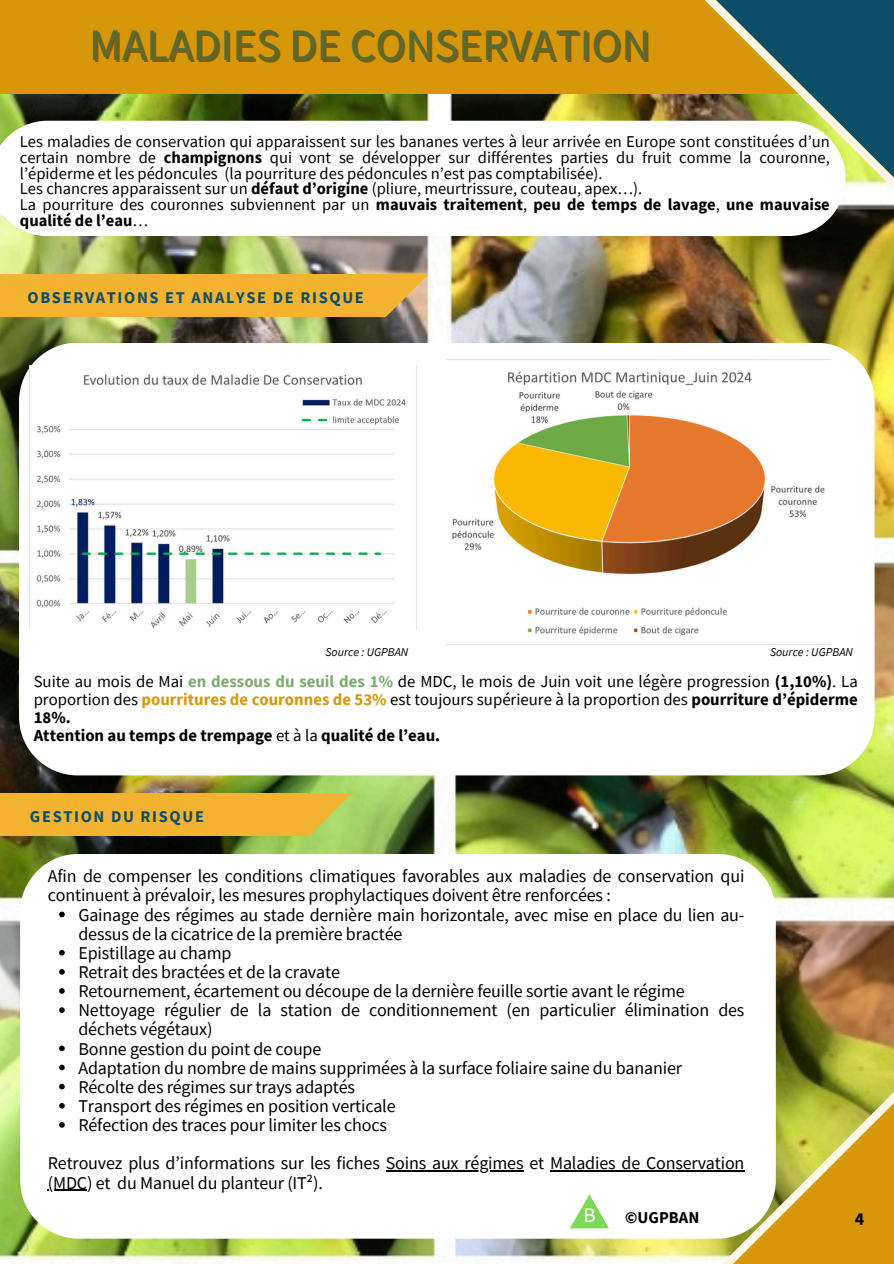
<style>
.page{position:relative;width:894px;height:1264px;background:#fff}
.page>*{position:absolute;margin:0;border:0;box-sizing:border-box;transform-origin:0 0}
.t1{font:45px "Source Sans Pro";color:#576b35}
.t2{font:20.7px "Source Sans Pro";color:#fff}
.t3{font:18px/19.2px "Source Sans Pro";letter-spacing:-.01em;color:#000}
.t4{font:700 18px "Source Sans Pro";color:#000}
.t5{font:16.8px/18px "Source Sans Pro";color:#000}
.t6{font:16.5px/15.8px "Source Sans Pro";color:#000}
.t7{font:700 16.5px "Source Sans Pro";color:#000}
.t8{font:700 16.35px "Source Sans Pro";letter-spacing:.1em;color:#0c4e67}
.t9{font:italic 12px "Source Sans Pro";color:#000}
.s1{font-weight:700}
.s2{font-weight:700;color:#7cac6e}
.s3{font-weight:700;color:#d6970a}
</style>
<div class="page">
<img style="left:0;top:94px;width:893px;height:1168px">
<div style="left:0;top:0;width:893px;height:94px;background:#d6970a"></div>
<svg style="left:0;top:121px;width:526px;height:115px"></svg>
<div style="left:0;top:274px;width:385px;height:42px;background:#f4b231"></div>
<svg style="left:385px;top:274px;width:42px;height:42px;background:#daac5d"></svg>
<div style="left:19px;top:342px;width:855px;height:433px;background:#fff;border-radius:58px"></div>
<svg style="left:526px;top:94px;width:367px;height:448px"></svg>
<img style="left:597px;top:0;width:296px;height:394px">
<div style="left:20px;top:853px;width:755px;height:385px;background:#fff;border-radius:59px"></div>
<svg style="left:775px;top:941px;width:118px;height:23px;background:#8f684a"></svg>
<svg style="left:495px;top:964px;width:398px;height:299px"></svg>
<img style="left:29px;top:365px;width:377px;height:264px">
<svg style="left:308px;top:793px;width:42px;height:42px;background:#d1c44b"></svg>
<div style="left:0;top:793px;width:308px;height:42px;background:#f4b231"></div>
<svg style="left:569px;top:1194px;width:39px;height:34px"></svg>
<img style="left:446px;top:359px;width:384px;height:277px">
<svg style="left:59px;top:911px;width:6px;height:6px"></svg>
<svg style="left:59px;top:949px;width:6px;height:6px"></svg>
<svg style="left:59px;top:969px;width:6px;height:5px"></svg>
<svg style="left:59px;top:988px;width:6px;height:5px"></svg>
<svg style="left:59px;top:1007px;width:6px;height:5px"></svg>
<svg style="left:59px;top:1045px;width:6px;height:6px"></svg>
<svg style="left:59px;top:1064px;width:6px;height:6px"></svg>
<svg style="left:59px;top:1083px;width:6px;height:6px"></svg>
<svg style="left:59px;top:1103px;width:6px;height:5px"></svg>
<svg style="left:59px;top:1122px;width:6px;height:5px"></svg>
<hr style="left:385px;top:1170px;width:138px;height:1px;background:#000">
<hr style="left:550px;top:1170px;width:194px;height:1px;background:#000">
<hr style="left:48px;top:1189px;width:39px;height:1px;background:#000">
<p class="t1" style="left:89px;top:15px;width:562px">MALADIES DE CONSERVATION</p>
<p class="t6" style="left:20px;top:133px;width:811px">Les maladies de conservation qui apparaissent sur les bananes vertes à leur arrivée en Europe sont constituées d’un certain nombre de <span class="s1">champignons</span> qui vont se développer sur différentes parties du fruit comme la couronne, l’épiderme et les pédoncules (la pourriture des pédoncules n’est pas comptabilisée).<br>Les chancres apparaissent sur un <span class="s1">défaut d’origine</span> (pliure, meurtrissure, couteau, apex…).<br>La pourriture des couronnes subviennent par un <span class="s1">mauvais traitement</span>, <span class="s1">peu de temps de lavage</span>, <span class="s1">une mauvaise qualité de l’eau</span>…</p>
<h2 class="t8" style="left:28px;top:286px;width:338px">OBSERVATIONS ET ANALYSE DE RISQUE</h2>
<h2 class="t9" style="left:325px;top:644px;width:84px">Source : UGPBAN</h2>
<h2 class="t9" style="left:769px;top:644px;width:84px">Source : UGPBAN</h2>
<p class="t5" style="left:34px;top:672px;width:825px">Suite au mois de Mai <span class="s2">en dessous du seuil des 1%</span> de MDC, le mois de Juin voit une légère progression <span class="s1">(1,10%)</span>. La proportion des <span class="s3">pourritures de couronnes de 53%</span> est toujours supérieure à la proportion des <span class="s1">pourriture d’épiderme 18%.<br>Attention au temps de trempage</span> et à la <span class="s1">qualité de l’eau.</span></p>
<p class="t8" style="left:30px;top:806px;width:175px">GESTION DU RISQUE</p>
<p class="t3" style="left:48px;top:866px;width:698px">Afin de compenser les conditions climatiques favorables aux maladies de conservation qui continuent à prévaloir, les mesures prophylactiques doivent être renforcées :</p>
<h3 class="t3" style="left:78px;top:904px;width:667px">Gainage des régimes au stade dernière main horizontale, avec mise en place du lien au&shy;dessus de la cicatrice de la première bractée</h3>
<p class="t3" style="left:78px;top:942px;width:154px">Epistillage au champ</p>
<p class="t3" style="left:78px;top:962px;width:263px">Retrait des bractées et de la cravate</p>
<p class="t3" style="left:78px;top:981px;width:607px">Retournement, écartement ou découpe de la dernière feuille sortie avant le régime</p>
<p class="t3" style="left:78px;top:1000px;width:667px">Nettoyage régulier de la station de conditionnement (en particulier élimination des déchets végétaux)</p>
<p class="t3" style="left:78px;top:1038px;width:244px">Bonne gestion du point de coupe</p>
<p class="t3" style="left:78px;top:1057px;width:605px">Adaptation du nombre de mains supprimées à la surface foliaire saine du bananier</p>
<p class="t3" style="left:78px;top:1076px;width:278px">Récolte des régimes sur trays adaptés</p>
<p class="t3" style="left:78px;top:1095px;width:318px">Transport des régimes en position verticale</p>
<p class="t3" style="left:78px;top:1115px;width:310px">Réfection des traces pour limiter les chocs</p>
<p class="t3" style="left:48px;top:1153px;width:698px">Retrouvez plus d’informations sur les fiches Soins aux régimes et Maladies de Conservation</p>
<p class="t3" style="left:48px;top:1172px;width:276px">(MDC) et du Manuel du planteur (IT²).</p>
<h3 class="t2" style="left:583px;top:1201px;width:14px">B</h3>
<p class="t7" style="left:625px;top:1206px;width:76px">©UGPBAN</p>
<h3 class="t4" style="left:854px;top:1207px;width:11px">4</h3>
</div>
